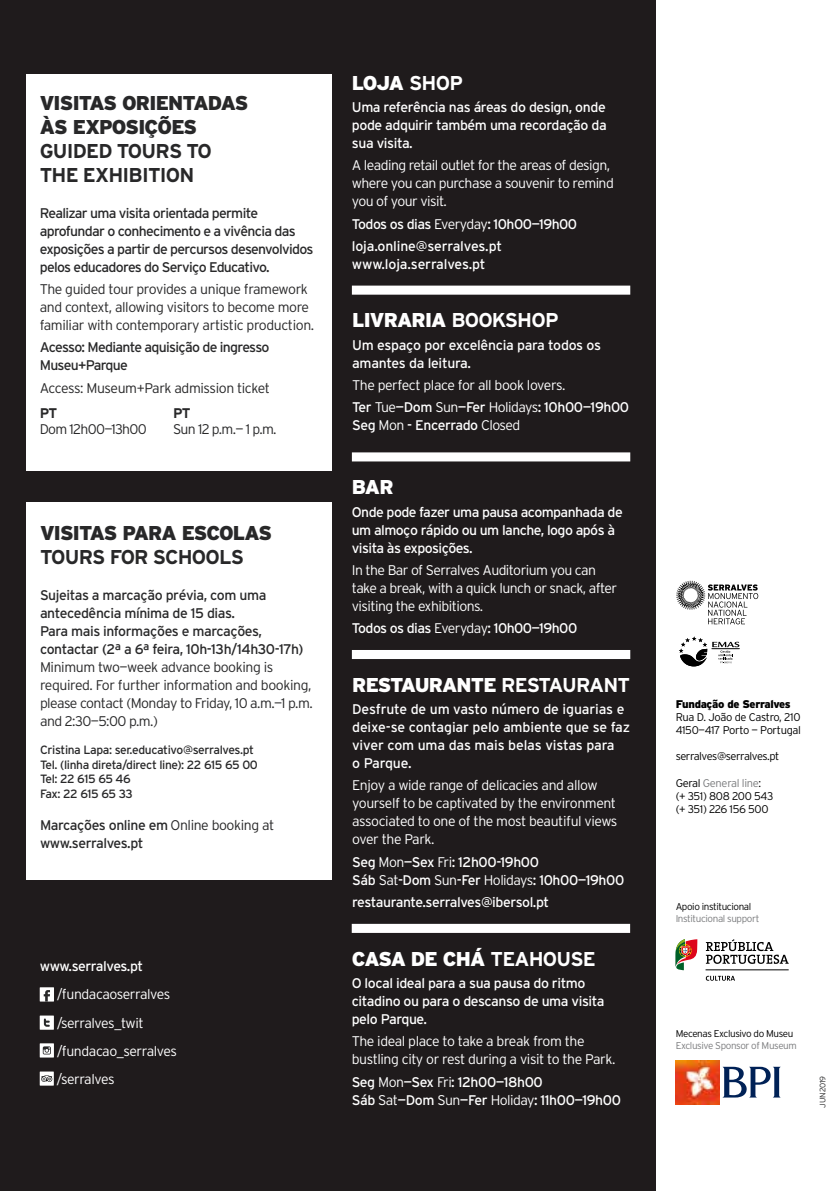
<style>
.page{position:relative;width:840px;height:1191px;background:#fff}
.page>*{position:absolute;margin:0;border:0;box-sizing:border-box;transform-origin:0 0}
.t1{font:900 20px "Interstate";letter-spacing:-.04em;color:#fff}
.t2{font:900 20px/24px "Interstate";letter-spacing:-.04em;color:#282829}
.t3{font:700 20px/24px "Interstate";letter-spacing:-.04em;color:#282829}
.t4{font:14px/18px "Interstate";letter-spacing:-.03em;color:#fff}
.t5{font:300 14px/18px "Interstate";letter-spacing:-.04em;color:#fff}
.t6{font:300 14px/18px "Interstate";letter-spacing:-.03em;color:#282829}
.t7{font:14px/18px "Interstate";letter-spacing:-.05em;color:#282829}
.t8{font:14px/18px "Interstate";letter-spacing:-.03em;color:#282829}
.t9{font:14px/18px "Interstate";letter-spacing:-.01em;color:#fff}
.t10{font:300 14px "Interstate";letter-spacing:-.05em;color:#282829}
.t11{font:700 14px "Interstate";color:#282829}
.t12{font:12px/14.4px "Interstate";letter-spacing:-.03em;color:#282829}
.t13{font:300 11.2px/13.2px "Interstate";letter-spacing:-.03em;color:#000}
.t14{font:900 11.2px "Interstate";letter-spacing:-.03em;color:#000}
.t15{font:300 9.8px "Interstate";letter-spacing:-.04em;color:#7b7c7e}
.t16{font:300 9.8px "Interstate";letter-spacing:-.04em;color:#000}
.t17{font:300 8px "Interstate";letter-spacing:-.05em;color:#282829}
.s1{font-weight:300}
.s2{font-weight:700}
.s3{font-weight:400}
.s4{color:#7b7c7e}
</style>
<div class="page">
<div style="left:0;top:0;width:655px;height:1191px;background:#1f1b1c"></div>
<svg style="left:722px;top:1066px;width:58px;height:31px"></svg>
<img style="left:675px;top:1060px;width:44px;height:44px">
<hr style="left:705px;top:969px;width:83px;height:1px;background:#000">
<svg style="left:675px;top:939px;width:22px;height:31px"></svg>
<svg style="left:705px;top:975px;width:29px;height:5px"></svg>
<svg style="left:705px;top:939px;width:83px;height:25px"></svg>
<svg style="left:676px;top:581px;width:81px;height:43px"></svg>
<svg style="left:679px;top:636px;width:60px;height:30px"></svg>
<div style="left:40px;top:987px;width:14px;height:14px;background:#fff"></div>
<svg style="left:44px;top:990px;width:6px;height:11px"></svg>
<div style="left:40px;top:1015px;width:14px;height:14px;background:#fff"></div>
<svg style="left:44px;top:1018px;width:6px;height:8px"></svg>
<svg style="left:40px;top:1043px;width:14px;height:14px"></svg>
<svg style="left:43px;top:1046px;width:8px;height:8px"></svg>
<div style="left:40px;top:1071px;width:14px;height:14px;background:#fff"></div>
<svg style="left:41px;top:1075px;width:12px;height:7px"></svg>
<div style="left:351px;top:285px;width:279px;height:10px;background:#fff"></div>
<div style="left:351px;top:452px;width:279px;height:9px;background:#fff"></div>
<div style="left:351px;top:650px;width:279px;height:9px;background:#fff"></div>
<div style="left:27px;top:74px;width:305px;height:396px;background:#fff"></div>
<div style="left:27px;top:501px;width:305px;height:378px;background:#fff"></div>
<div style="left:351px;top:924px;width:278px;height:9px;background:#fff"></div>
<h1 class="t2" style="left:40px;top:90px;width:210px">VISITAS ORIENTADAS<br>ÀS EXPOSIÇÕES</h1>
<h1 class="t3" style="left:40px;top:139px;width:174px">GUIDED TOURS TO<br>THE EXHIBITION</h1>
<p class="t7" style="left:40px;top:204px;width:275px">Realizar uma visita orientada permite aprofundar o conhecimento e a vivência das exposições a partir de percursos desenvolvidos pelos educadores do Serviço Educativo.</p>
<p class="t6" style="left:40px;top:280px;width:276px">The guided tour provides a unique framework and context, allowing visitors to become more familiar with contemporary artistic production.</p>
<p class="t7" style="left:40px;top:338px;width:231px">Acesso: Mediante aquisição de ingresso<br>Museu+Parque</p>
<p class="t6" style="left:40px;top:378px;width:232px">Access: Museum+Park admission ticket</p>
<p class="t11" style="left:40px;top:406px;width:19px">PT</p>
<p class="t10" style="left:40px;top:421px;width:108px">Dom 12h00—13h00</p>
<p class="t11" style="left:173px;top:406px;width:19px">PT</p>
<p class="t6" style="left:173px;top:420px;width:105px">Sun 12 p.m.— 1 p.m.</p>
<h1 class="t2" style="left:40px;top:520px;width:233px">VISITAS PARA ESCOLAS</h1>
<h1 class="t3" style="left:40px;top:544px;width:205px">TOURS FOR SCHOOLS</h1>
<p class="t8" style="left:40px;top:585px;width:265px">Sujeitas a marcação prévia, com uma antecedência mínima de 15 dias.<br>Para mais informações e marcações, contactar (2ª a 6ª feira, 10h-13h/14h30-17h)</p>
<p class="t6" style="left:40px;top:657px;width:274px">Minimum two—week advance booking is required. For further information and booking, please contact (Monday to Friday, 10 a.m.—1 p.m. and 2:30—5:00 p.m.)</p>
<p class="t12" style="left:40px;top:743px;width:219px">Cristina Lapa: ser.educativo@serralves.pt<br>Tel. (linha direta/direct line): 22 615 65 00<br>Tel: 22 615 65 46<br>Fax: 22 615 65 33</p>
<p class="t8" style="left:40px;top:816px;width:236px">Marcações online em <span class="s1">Online booking at </span>www.serralves.pt</p>
<p class="t4" style="left:40px;top:957px;width:105px">www.serralves.pt</p>
<p class="t5" style="left:57px;top:980px;width:122px;line-height:28.2px">/fundacaoserralves /serralves_twit /fundacao_serralves /serralves</p>
<h1 class="t1" style="left:351px;top:71px;width:112px">LOJA <span class="s2">SHOP</span></h1>
<p class="t4" style="left:351px;top:98px;width:256px;text-align:justify">Uma referência nas áreas do design, onde pode adquirir também uma recordação da sua visita.</p>
<p class="t5" style="left:351px;top:156px;width:263px">A leading retail outlet for the areas of design, where you can purchase a souvenir to remind you of your visit.</p>
<p class="t4" style="left:351px;top:212px;width:227px;line-height:22.2px">Todos os dias <span class="s1">Everyday</span>: 10h00—19h00 loja.online@serralves.pt</p>
<p class="t9" style="left:351px;top:255px;width:135px">www.loja.serralves.pt</p>
<h1 class="t1" style="left:352px;top:309px;width:208px">LIVRARIA <span class="s2">BOOKSHOP</span></h1>
<p class="t4" style="left:352px;top:336px;width:250px">Um espaço por excelência para todos os amantes da leitura.</p>
<p class="t5" style="left:352px;top:374px;width:278px;line-height:22.2px">The perfect place for all book lovers.<br><span class="s3">Ter</span> Tue<span class="s3">—Dom</span> Sun<span class="s3">—Fer</span> Holidays<span class="s3">: 10h00—19h00</span></p>
<p class="t4" style="left:352px;top:416px;width:169px">Seg <span class="s1">Mon</span> - Encerrado <span class="s1">Closed</span></p>
<h1 class="t1" style="left:351px;top:476px;width:43px">BAR</h1>
<p class="t4" style="left:351px;top:502px;width:272px">Onde pode fazer uma pausa acompanhada de um almoço rápido ou um lanche, logo após à visita às exposições.</p>
<p class="t5" style="left:351px;top:561px;width:267px">In the Bar of Serralves Auditorium you can take a break, with a quick lunch or snack, after visiting the exhibitions.</p>
<p class="t4" style="left:351px;top:619px;width:227px">Todos os dias <span class="s1">Everyday</span>: 10h00—19h00</p>
<h1 class="t1" style="left:352px;top:673px;width:279px">RESTAURANTE <span class="s2">RESTAURANT</span></h1>
<p class="t9" style="left:352px;top:700px;width:279px">Desfrute de um vasto número de iguarias e deixe-se contagiar pelo ambiente que se faz viver com uma das mais belas vistas para<br>o Parque.</p>
<p class="t5" style="left:352px;top:776px;width:267px">Enjoy a wide range of delicacies and allow yourself to be captivated by the environment associated to one of the most beautiful views over the Park.</p>
<p class="t4" style="left:352px;top:852px;width:273px">Seg <span class="s1">Mon</span>—Sex <span class="s1">Fri</span>: 12h00-19h00<br>Sáb <span class="s1">Sat</span>-Dom <span class="s1">Sun</span>-Fer <span class="s1">Holidays</span>: 10h00—19h00</p>
<p class="t4" style="left:352px;top:893px;width:198px">restaurante.serralves@ibersol.pt</p>
<p class="t14" style="left:675px;top:697px;width:116px">Fundação de Serralves</p>
<p class="t13" style="left:675px;top:710px;width:127px">Rua D. João de Castro, 210<br>4150—417 Porto — Portugal</p>
<p class="t13" style="left:675px;top:749px;width:105px">serralves@serralves.pt</p>
<p class="t13" style="left:675px;top:776px;width:99px">Geral <span class="s4">General line</span>: (+ 351) 808 200 543 (+ 351) 226 156 500</p>
<p class="t16" style="left:675px;top:901px;width:77px">Apoio institucional</p>
<p class="t15" style="left:675px;top:913px;width:85px">Institucional support</p>
<h1 class="t1" style="left:351px;top:947px;width:245px">CASA DE CHÁ <span class="s2">TEAHOUSE</span></h1>
<p class="t4" style="left:351px;top:974px;width:254px">O local ideal para a sua pausa do ritmo citadino ou para o descanso de uma visita pelo Parque.</p>
<p class="t5" style="left:351px;top:1032px;width:265px">The ideal place to take a break from the bustling city or rest during a visit to the Park.</p>
<p class="t4" style="left:351px;top:1072px;width:270px">Seg <span class="s1">Mon</span>—Sex <span class="s1">Fri</span>: 12h00—18h00<br>Sáb <span class="s1">Sat</span>—Dom <span class="s1">Sun</span>—Fer <span class="s1">Holiday</span>: 11h00—19h00</p>
<p class="t17" style="left:817px;top:1107px;width:33px;rotate:-90deg">JUN 2019</p>
<p class="t16" style="left:675px;top:1027px;width:119px">Mecenas Exclusivo do Museu</p>
<p class="t15" style="left:675px;top:1039px;width:123px">Exclusive Sponsor of Museum</p>
</div>
